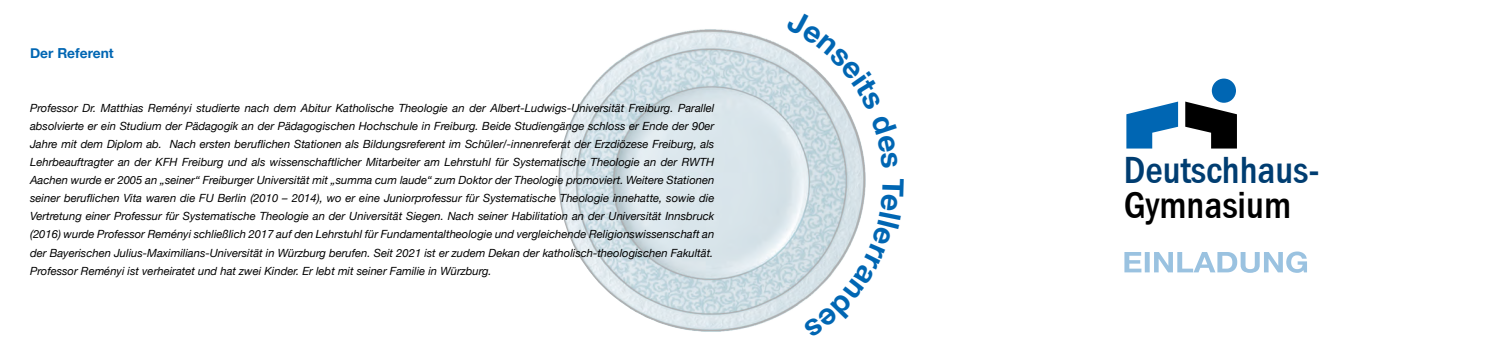
<style>
.page{position:relative;width:1496px;height:355px;background:#fff}
.page>*{position:absolute;margin:0;border:0;box-sizing:border-box;transform-origin:0 0}
.t1{font:700 38.75px "Franklin Gothic Cond";color:#003d71}
.t2{font:700 38.75px "Franklin Gothic Cond";color:#000}
.t3{font:700 13.75px "Helvetica Neue";color:#0066b3}
.t4{font:italic 11.25px/18px "Helvetica Neue";color:#000;text-align:justify}
</style>
<div class="page">
<svg style="left:1124px;top:251px;width:182px;height:21px"></svg>
<img style="left:558px;top:29px;width:307px;height:303px">
<svg style="left:1126px;top:101px;width:52px;height:47px"></svg>
<svg style="left:1185px;top:101px;width:52px;height:47px"></svg>
<div style="left:1211px;top:78px;width:24px;height:25px;background:#0066b3;border-radius:50%"></div>
<svg style="left:785px;top:29px;width:80px;height:139px"></svg>
<svg style="left:803px;top:178px;width:63px;height:154px"></svg>
<p class="t3" style="left:30px;top:42px;width:85px">Der Referent</p>
<p class="t4" style="left:30px;top:99px;width:685px">Professor Dr. Matthias Reményi studierte nach dem Abitur Katholische Theologie an der Albert-Ludwigs-Universität Freiburg. Parallel absolvierte er ein Studium der Pädagogik an der Pädagogischen Hochschule in Freiburg. Beide Studiengänge schloss er Ende der 90er Jahre mit dem Diplom ab. Nach ersten beruflichen Stationen als Bildungsreferent im Schüler/-innenreferat der Erzdiözese Freiburg, als Lehrbeauftragter an der KFH Freiburg und als wissenschaftlicher Mitarbeiter am Lehrstuhl für Systematische Theologie an der RWTH Aachen wurde er 2005 an „seiner“ Freiburger Universität mit „summa cum laude“ zum Doktor der Theologie promoviert. Weitere Stationen seiner beruflichen Vita waren die FU Berlin (2010 – 2014), wo er eine Juniorprofessur für Systematische Theologie innehatte, sowie die Vertretung einer Professur für Systematische Theologie an der Universität Siegen. Nach seiner Habilitation an der Universität Innsbruck (2016) wurde Professor Reményi schließlich 2017 auf den Lehrstuhl für Fundamentaltheologie und vergleichende Religionswissenschaft an der Bayerischen Julius-Maximilians-Universität in Würzburg berufen. Seit 2021 ist er zudem Dekan der katholisch-theologischen Fakultät.<br>Professor Reményi ist verheiratet und hat zwei Kinder. Er lebt mit seiner Familie in Würzburg.</p>
<h1 class="t1" style="left:1123px;top:148px;width:197px">Deutschhaus-</h1>
<h1 class="t2" style="left:1123px;top:183px;width:169px">Gymnasium</h1>
</div>
